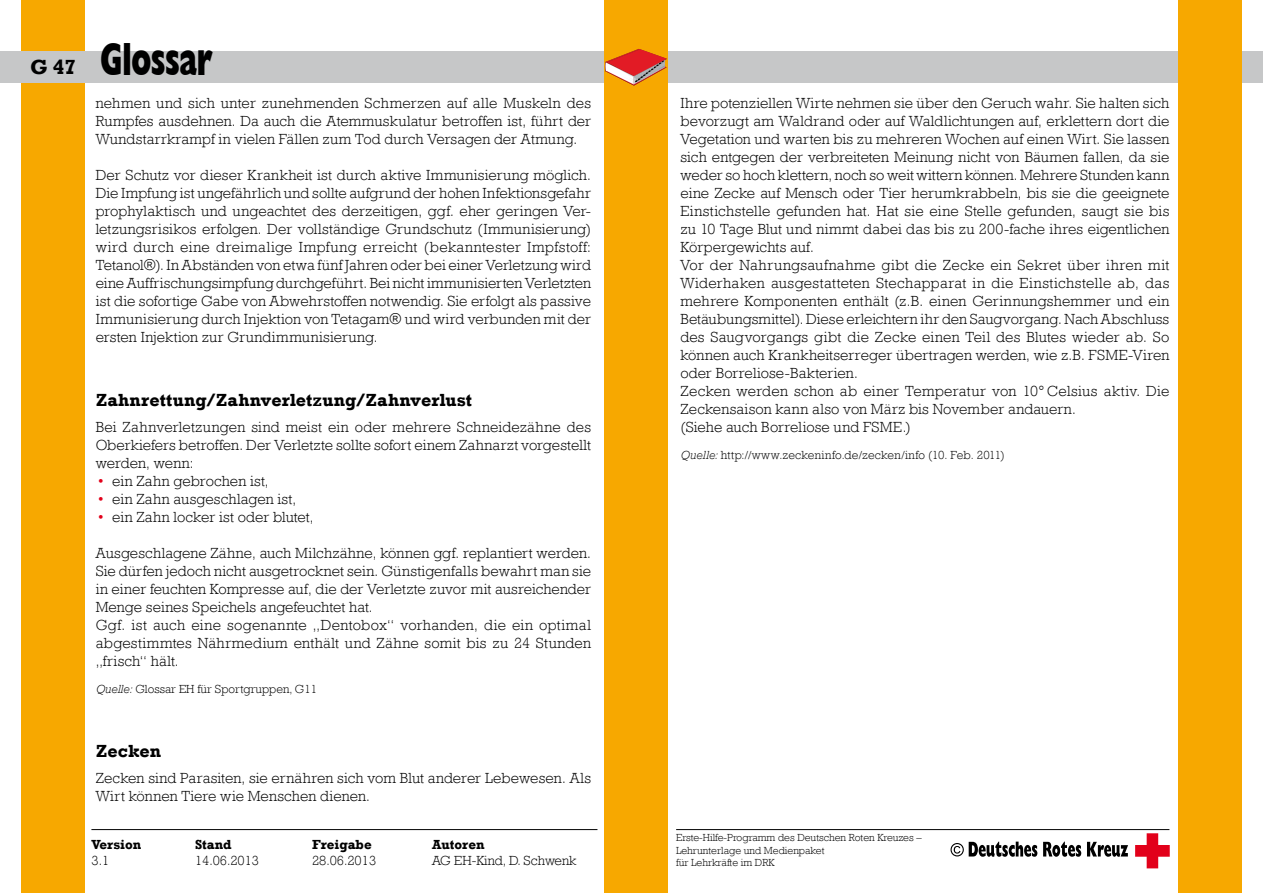
<style>
.page{position:relative;width:1263px;height:893px;background:#fff}
.page>*{position:absolute;margin:0;border:0;box-sizing:border-box;transform-origin:0 0}
.t1{font:46.5px "Gill Sans DRK";color:#000}
.t2{font:700 18px "Rockwell";letter-spacing:.005em;color:#000}
.t3{font:300 15px/18px "Rockwell";letter-spacing:.01em;color:#000}
.t4{font:300 13.5px "Rockwell";color:#000}
.t5{font:700 13.5px "Rockwell";color:#000}
.t6{font:300 12px "Rockwell";letter-spacing:.005em;color:#000}
.t7{font:300 10.5px/12.6px "Rockwell";color:#000}
.s1{font-family:"Rockwell";font-weight:700;font-size:21px}
.s2{color:#e2001a}
.s3{font-style:italic}
</style>
<div class="page">
<div style="left:21px;top:0;width:64px;height:893px;background:#f7a800"></div>
<div style="left:0;top:51px;width:1263px;height:32px;background:#c6c7c8"></div>
<div style="left:604px;top:0;width:64px;height:893px;background:#f7a800"></div>
<div style="left:1178px;top:0;width:64px;height:893px;background:#f7a800"></div>
<hr style="left:91px;top:829px;width:506px;height:1px;background:#000">
<hr style="left:676px;top:829px;width:493px;height:1px;background:#000">
<svg style="left:1043px;top:842px;width:38px;height:15px"></svg>
<svg style="left:1087px;top:842px;width:41px;height:15px"></svg>
<svg style="left:1135px;top:833px;width:34px;height:35px"></svg>
<svg style="left:950px;top:842px;width:87px;height:15px"></svg>
<svg style="left:605px;top:49px;width:62px;height:37px"></svg>
<h1 class="t1" style="left:30px;top:31px;width:183px"><span class="s1">G 47</span> Glossar</h1>
<p class="t3" style="left:96px;top:94px;width:497px;text-align:justify">nehmen und sich unter zunehmenden Schmerzen auf alle Muskeln des Rumpfes ausdehnen. Da auch die Atemmuskulatur betroffen ist, führt der Wundstarrkrampf in vielen Fällen zum Tod durch Versagen der Atmung.</p>
<p class="t3" style="left:96px;top:166px;width:497px;text-align:justify">Der Schutz vor dieser Krankheit ist durch aktive Immunisierung möglich.<br>Die Impfung ist ungefährlich und sollte aufgrund der hohen Infektionsgefahr prophylaktisch und ungeachtet des derzeitigen, ggf. eher geringen Ver&shy;letzungsrisikos erfolgen. Der vollständige Grundschutz (Immunisierung) wird durch eine dreimalige Impfung erreicht (bekanntester Impfstoff:<br>Tetanol®). In Abständen von etwa fünf Jahren oder bei einer Verletzung wird eine Auffrischungsimpfung durchgeführt. Bei nicht immunisierten Verletzten ist die sofortige Gabe von Abwehrstoffen notwendig. Sie erfolgt als passive Immunisierung durch Injektion von Tetagam® und wird verbunden mit der ersten Injektion zur Grundimmunisierung.</p>
<p class="t2" style="left:96px;top:389px;width:378px">Zahnrettung/Zahnverletzung/Zahnverlust</p>
<p class="t3" style="left:96px;top:418px;width:497px;text-align:justify">Bei Zahnverletzungen sind meist ein oder mehrere Schneidezähne des Oberkiefers betroffen. Der Verletzte sollte sofort einem Zahnarzt vorgestellt werden, wenn:</p>
<p class="t3" style="left:97px;top:472px;width:173px"><span class="s2">•</span> ein Zahn gebrochen ist,</p>
<p class="t3" style="left:97px;top:490px;width:201px"><span class="s2">•</span> ein Zahn ausgeschlagen ist,</p>
<p class="t3" style="left:97px;top:508px;width:218px"><span class="s2">•</span> ein Zahn locker ist oder blutet,</p>
<p class="t3" style="left:96px;top:544px;width:497px">Ausgeschlagene Zähne, auch Milchzähne, können ggf. replantiert werden.<br>Sie dürfen jedoch nicht ausgetrocknet sein. Günstigenfalls bewahrt man sie in einer feuchten Kompresse auf, die der Verletzte zuvor mit ausreichender Menge seines Speichels angefeuchtet hat.<br>Ggf. ist auch eine sogenannte „Dentobox“ vorhanden, die ein optimal abgestimmtes Nährmedium enthält und Zähne somit bis zu 24 Stunden „frisch“ hält.</p>
<p class="t6" style="left:96px;top:682px;width:223px"><span class="s3">Quelle:</span> Glossar EH für Sportgruppen, G11</p>
<p class="t2" style="left:96px;top:740px;width:67px">Zecken</p>
<p class="t3" style="left:96px;top:769px;width:497px">Zecken sind Parasiten, sie ernähren sich vom Blut anderer Lebewesen. Als<br>Wirt können Tiere wie Menschen dienen.</p>
<p class="t5" style="left:92px;top:836px;width:51px">Version</p>
<p class="t5" style="left:195px;top:836px;width:38px">Stand</p>
<p class="t5" style="left:312px;top:836px;width:61px">Freigabe</p>
<p class="t5" style="left:432px;top:836px;width:54px">Autoren</p>
<p class="t4" style="left:92px;top:853px;width:19px">3.1</p>
<p class="t4" style="left:195px;top:853px;width:66px">14.06.2013</p>
<p class="t4" style="left:312px;top:853px;width:66px">28.06.2013</p>
<p class="t4" style="left:432px;top:853px;width:146px">AG EH-Kind, D. Schwenk</p>
<p class="t3" style="left:680px;top:94px;width:491px">Ihre potenziellen Wirte nehmen sie über den Geruch wahr. Sie halten sich bevorzugt am Waldrand oder auf Waldlichtungen auf, erklettern dort die Vegetation und warten bis zu mehreren Wochen auf einen Wirt. Sie lassen sich entgegen der verbreiteten Meinung nicht von Bäumen fallen, da sie weder so hoch klettern, noch so weit wittern können. Mehrere Stunden kann eine Zecke auf Mensch oder Tier herumkrabbeln, bis sie die geeignete Einstichstelle gefunden hat. Hat sie eine Stelle gefunden, saugt sie bis zu 10 Tage Blut und nimmt dabei das bis zu 200-fache ihres eigentlichen Körpergewichts auf.<br>Vor der Nahrungsaufnahme gibt die Zecke ein Sekret über ihren mit Widerhaken ausgestatteten Stechapparat in die Einstichstelle ab, das mehrere Komponenten enthält (z.B. einen Gerinnungshemmer und ein Betäubungsmittel). Diese erleichtern ihr den Saugvorgang. Nach Abschluss des Saugvorgangs gibt die Zecke einen Teil des Blutes wieder ab. So können auch Krankheitserreger übertragen werden, wie z.B. FSME-Viren oder Borreliose-Bakterien.<br>Zecken werden schon ab einer Temperatur von 10° Celsius aktiv. Die Zeckensaison kann also von März bis November andauern.<br>(Siehe auch Borreliose und FSME.)</p>
<p class="t6" style="left:680px;top:448px;width:326px"><span class="s3">Quelle:</span> http://www.zeckeninfo.de/zecken/info (10. Feb. 2011)</p>
<p class="t7" style="left:676px;top:831px;width:247px">Erste-Hilfe-Programm des Deutschen Roten Kreuzes –<br>Lehrunterlage und Medienpaket<br>für Lehrkräfte im DRK</p>
</div>
